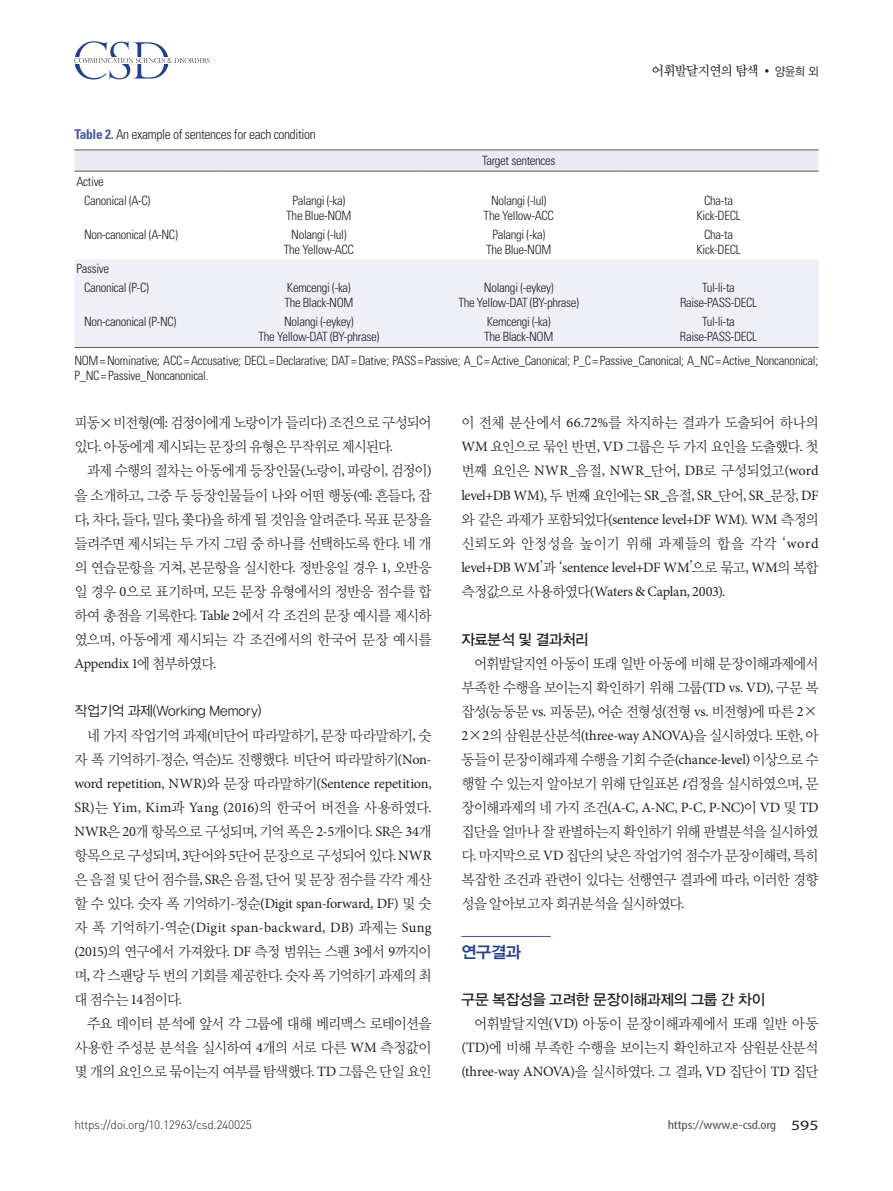
<style>
.page{position:relative;width:893px;height:1191px;background:#fff}
.page>*{position:absolute;margin:0;border:0;box-sizing:border-box;transform-origin:0 0}
.t1{font:16.5px "YDVYGO34";color:#253f8e}
.t2{font:15px "YDVYGO33";letter-spacing:-.015em;color:#231f20}
.t3{font:14.7px/24px "YDVY Mj O32";letter-spacing:-.055em;color:#231f20;text-align:justify;scale:.95 1}
.t4{font:14.7px/24px "YDVY Mj O32";letter-spacing:-.035em;color:#231f20;text-align:right;scale:.95 1}
.t5{font:14.7px "YDVY Mj O32";letter-spacing:.015em;color:#231f20;scale:.95 1}
.t6{font:14.25px/24px "Minion Pro";letter-spacing:-.015em;color:#231f20}
.t7{font:14.25px/24px "Minion Pro";letter-spacing:.01em;color:#231f20}
.t8{font:14.25px "San Sw M";letter-spacing:-.05em;color:#231f20;scale:.95 1}
.t9{font:14.1px "YDVYGO32";color:#231f20}
.t10{font:300 condensed 13.5px "Univers LT Std";letter-spacing:-.025em;color:#231f20}
.t11{font:300 condensed 12.75px/15.3px "Univers LT Std";letter-spacing:-.025em;color:#231f20;text-align:center}
.t12{font:condensed 12.75px "Myriad Pro";letter-spacing:-.015em;color:#57585a;scale:1.25 1}
.t13{font:300 12px "DIN Pro";letter-spacing:-.025em;color:#231f20}
.s1{font-weight:700;color:#4d5a9e}
.s2{font-family:"Dotum"}
.s3{font-family:"YDVYGO32";font-size:12px}
.s4{font-family:"Minion Pro";font-size:14.25px}
.s5{font-family:"YDVY Mj O32";font-size:14.7px}
.s6{font-family:"Batang"}
.s7{font-family:"Batang";font-size:14.7px}
.s8{font-family:"Dotum";font-size:14.7px}
.s9{font-family:"Minion Pro";font-style:italic}
.s10{font-stretch:normal;font-size:14.25px;color:#231f20}
</style>
<div class="page">
<svg style="left:74px;top:41px;width:136px;height:38px"></svg>
<hr style="left:461px;top:936px;width:90px;height:1px;background:#4d5a9e">
<div style="left:74px;top:151px;width:745px;height:20px;background:#e9eaf3"></div>
<div style="left:74px;top:260px;width:745px;height:87px;background:#eff0f7"></div>
<hr style="left:74px;top:150px;width:145px;height:1px;background:#57585a">
<hr style="left:219px;top:150px;width:200px;height:1px;background:#57585a">
<hr style="left:419px;top:150px;width:200px;height:1px;background:#57585a">
<hr style="left:619px;top:150px;width:200px;height:1px;background:#57585a">
<hr style="left:74px;top:171px;width:145px;height:1px;background:#57585a">
<hr style="left:219px;top:171px;width:200px;height:1px;background:#57585a">
<hr style="left:419px;top:171px;width:200px;height:1px;background:#57585a">
<hr style="left:619px;top:171px;width:200px;height:1px;background:#57585a">
<hr style="left:74px;top:347px;width:145px;height:1px;background:#57585a">
<hr style="left:219px;top:347px;width:200px;height:1px;background:#57585a">
<hr style="left:419px;top:347px;width:200px;height:1px;background:#57585a">
<hr style="left:619px;top:347px;width:200px;height:1px;background:#57585a">
<p class="t10" style="left:74px;top:126px;width:243px"><span class="s1">Table 2.</span> An example of sentences for each condition</p>
<p class="t11" style="left:482px;top:153px;width:75px">Target sentences</p>
<p class="t8" style="left:652px;top:64px;width:177px">어휘발달지연의 탐색 <span class="s2">•</span> <span class="s3">양윤희 외</span></p>
<p class="t11" style="left:84px;top:172px;width:68px;line-height:18.8px;text-align:left;text-indent:-8px">Active<br>Canonical (A-C)</p>
<p class="t11" style="left:286px;top:193px;width:67px">Palangi (-ka)<br>The Blue-NOM</p>
<p class="t11" style="left:484px;top:193px;width:72px">Nolangi (-lul)<br>The Yellow-ACC</p>
<p class="t11" style="left:696px;top:193px;width:46px">Cha-ta<br>Kick-DECL</p>
<p class="t11" style="left:84px;top:227px;width:95px">Non-canonical (A-NC)</p>
<p class="t11" style="left:284px;top:227px;width:72px">Nolangi (-lul)<br>The Yellow-ACC</p>
<p class="t11" style="left:486px;top:227px;width:67px">Palangi (-ka)<br>The Blue-NOM</p>
<p class="t11" style="left:696px;top:227px;width:46px">Cha-ta<br>Kick-DECL</p>
<p class="t11" style="left:84px;top:259px;width:66px;line-height:18.8px;text-align:left;text-indent:-8px">Passive<br>Canonical (P-C)</p>
<p class="t11" style="left:284px;top:279px;width:71px;text-align:left">Kemcengi (-ka)<br>The Black-NOM</p>
<p class="t11" style="left:458px;top:279px;width:122px">Nolangi (-eykey)<br>The Yellow-DAT (BY-phrase)</p>
<p class="t11" style="left:680px;top:279px;width:79px">Tul-li-ta<br>Raise-PASS-DECL</p>
<p class="t11" style="left:84px;top:313px;width:94px">Non-canonical (P-NC)</p>
<p class="t11" style="left:258px;top:313px;width:122px">Nolangi (-eykey)<br>The Yellow-DAT (BY-phrase)</p>
<p class="t11" style="left:484px;top:313px;width:71px;text-align:left">Kemcengi (-ka)<br>The Black-NOM</p>
<p class="t11" style="left:680px;top:313px;width:79px">Tul-li-ta<br>Raise-PASS-DECL</p>
<p class="t11" style="left:74px;top:352px;width:745px;text-align:left">NOM= Nominative; ACC= Accusative; DECL= Declarative; DAT= Dative; PASS= Passive; A_C= Active_Canonical; P_C= Passive_Canonical; A_NC= Active_Noncanonical;<br>P_NC= Passive_Noncanonical.</p>
<p class="t3" style="left:74px;top:410px;width:377px">피동<span class="s2">×</span>비전형<span class="s4">(</span>예<span class="s4">:</span> 검정이에게 노랑이가 들리다<span class="s4">)</span> 조건으로 구성되어 있다<span class="s4">.</span> 아동에게 제시되는 문장의 유형은 무작위로 제시된다<span class="s4">.</span></p>
<p class="t3" style="left:74px;top:458px;width:377px;text-indent:13px">과제 수행의 절차는 아동에게 등장인물<span class="s4">(</span>노랑이<span class="s4">,</span> 파랑이<span class="s4">,</span> 검정이<span class="s4">) </span>을 소개하고<span class="s4">,</span> 그중 두 등장인물들이 나와 어떤 행동<span class="s4">(</span>예<span class="s4">:</span> 흔들다<span class="s4">,</span> 잡 다<span class="s4">,</span> 차다<span class="s4">,</span> 들다<span class="s4">,</span> 밀다<span class="s4">,</span> 쫓다<span class="s4">)</span>을 하게 될 것임을 알려준다<span class="s4">.</span> 목표 문장을 들려주면 제시되는 두 가지 그림 중 하나를 선택하도록 한다<span class="s4">.</span> 네 개 의 연습문항을 거쳐<span class="s4">,</span> 본문항을 실시한다<span class="s4">.</span> 정반응일 경우 <span class="s4">1,</span> 오반응 일 경우 <span class="s4">0</span>으로 표기하며<span class="s4">,</span> 모든 문장 유형에서의 정반응 점수를 합 하여 총점을 기록한다<span class="s4">. Table 2</span>에서 각 조건의 문장 예시를 제시하 였으며<span class="s4">,</span> 아동에게 제시되는 각 조건에서의 한국어 문장 예시를</p>
<p class="t6" style="left:74px;top:651px;width:143px">Appendix 1<span class="s5">에 첨부하였다</span>.</p>
<p class="t9" style="left:74px;top:701px;width:189px">작업기억 과제(Working Memory)</p>
<p class="t3" style="left:74px;top:722px;width:377px;text-align:right">네 가지 작업기억 과제<span class="s4">(</span>비단어 따라말하기<span class="s4">,</span> 문장 따라말하기<span class="s4">,</span> 숫 자 폭 기억하기<span class="s4">-</span>정순<span class="s4">,</span> 역순<span class="s4">)</span>도 진행했다<span class="s4">.</span> 비단어 따라말하기<span class="s4">(Non-</span></p>
<p class="t6" style="left:74px;top:771px;width:359px">word repetition, NWR)<span class="s5">와 문장 따라말하기</span>(Sentence repetition,<br>SR)<span class="s5">는</span> Yim, Kim<span class="s5">과</span> Yang (2016)<span class="s5">의 한국어 버전을 사용하였다</span>.</p>
<p class="t3" style="left:74px;top:818px;width:377px"><span class="s4">NWR</span>은 <span class="s4">20</span>개 항목으로 구성되며<span class="s4">,</span> 기억 폭은 <span class="s4">2-5</span>개이다<span class="s4">. SR</span>은 <span class="s4">34</span>개 항목으로 구성되며<span class="s4">, 3</span>단어와 <span class="s4">5</span>단어 문장으로 구성되어 있다<span class="s4">. NWR </span>은 음절 및 단어 점수를<span class="s4">, SR</span>은 음절<span class="s4">,</span> 단어 및 문장 점수를 각각 계산</p>
<p class="t7" style="left:74px;top:891px;width:359px"><span class="s5">할 수 있다</span>. <span class="s5">숫자 폭 기억하기</span>-<span class="s5">정순</span>(Digit span-forward, DF) <span class="s5">및 숫 자 폭 기억하기</span>-<span class="s5">역순</span>(Digit span-backward, DB) <span class="s5">과제는</span> Sung</p>
<p class="t3" style="left:74px;top:938px;width:377px"><span class="s4">(2015)</span>의 연구에서 가져왔다<span class="s4">. DF</span> 측정 범위는 스팬 <span class="s4">3</span>에서 <span class="s4">9</span>까지이 며<span class="s4">,</span> 각 스팬당 두 번의 기회를 제공한다<span class="s4">.</span> 숫자 폭 기억하기 과제의 최 대 점수는 <span class="s4">14</span>점이다<span class="s4">.</span></p>
<p class="t3" style="left:74px;top:1010px;width:377px;text-indent:13px">주요 데이터 분석에 앞서 각 그룹에 대해 베리맥스 로테이션을 사용한 주성분 분석을 실시하여 <span class="s4">4</span>개의 서로 다른 <span class="s4">WM</span> 측정값이 몇 개의 요인으로 묶이는지 여부를 탐색했다<span class="s4">. TD</span> 그룹은 단일 요인</p>
<p class="t3" style="left:461px;top:410px;width:377px">이 전체 분산에서 <span class="s4">66.72%</span>를 차지하는 결과가 도출되어 하나의<br><span class="s4">WM</span> 요인으로 묶인 반면<span class="s4">, VD</span> 그룹은 두 가지 요인을 도출했다<span class="s4">.</span> 첫</p>
<p class="t6" style="left:461px;top:459px;width:359px;text-align:justify"><span class="s5">번째 요인은</span> NWR_<span class="s5">음절</span>, NWR_<span class="s5">단어</span>, DB<span class="s5">로 구성되었고</span>(word level+DB WM), <span class="s5">두 번째 요인에는</span> SR_<span class="s5">음절</span>, SR_<span class="s5">단어</span>, SR_<span class="s5">문장</span>, DF <span class="s5">와 같은 과제가 포함되었다</span>(sentence level+DF WM). WM <span class="s5">측정의</span></p>
<p class="t5" style="left:461px;top:533px;width:377px">신뢰도와 안정성을 높이기 위해 과제들의 합을 각각 <span class="s6">‘</span><span class="s4">word</span></p>
<p class="t6" style="left:461px;top:555px;width:359px">level+DB WM<span class="s7">’</span><span class="s5">과</span> <span class="s7">‘</span>sentence level+DF WM<span class="s7">’</span><span class="s5">으로 묶고</span>, WM<span class="s5">의 복합 측정값으로 사용하였다</span>(Waters &amp; Caplan, 2003).</p>
<p class="t2" style="left:461px;top:629px;width:129px">자료분석 및 결과처리</p>
<p class="t3" style="left:461px;top:650px;width:377px;text-indent:13px">어휘발달지연 아동이 또래 일반 아동에 비해 문장이해과제에서 부족한 수행을 보이는지 확인하기 위해 그룹<span class="s4">(TD vs. VD),</span> 구문 복 잡성<span class="s4">(</span>능동문 <span class="s4">vs.</span> 피동문<span class="s4">),</span> 어순 전형성<span class="s4">(</span>전형 <span class="s4">vs.</span> 비전형<span class="s4">)</span>에 따른 <span class="s4">2</span><span class="s2">×</span></p>
<p class="t6" style="left:461px;top:723px;width:359px">2<span class="s8">×</span>2<span class="s5">의 삼원분산분석</span>(three-way ANOVA)<span class="s5">을 실시하였다</span>. <span class="s5">또한</span>, <span class="s5">아</span></p>
<p class="t3" style="left:461px;top:746px;width:377px">동들이 문장이해과제 수행을 기회 수준<span class="s4">(chance-level)</span> 이상으로 수 행할 수 있는지 알아보기 위해 단일표본 <span class="s9">t</span>검정을 실시하였으며<span class="s4">,</span> 문</p>
<p class="t6" style="left:461px;top:795px;width:359px"><span class="s5">장이해과제의 네 가지 조건</span>(A-C, A-NC, P-C, P-NC)<span class="s5">이</span> VD <span class="s5">및</span> TD</p>
<p class="t3" style="left:461px;top:818px;width:377px">집단을 얼마나 잘 판별하는지 확인하기 위해 판별분석을 실시하였 다<span class="s4">.</span> 마지막으로 <span class="s4">VD</span> 집단의 낮은 작업기억 점수가 문장이해력<span class="s4">,</span> 특히 복잡한 조건과 관련이 있다는 선행연구 결과에 따라<span class="s4">,</span> 이러한 경향 성을 알아보고자 회귀분석을 실시하였다<span class="s4">.</span></p>
<p class="t1" style="left:461px;top:941px;width:61px">연구결과</p>
<p class="t2" style="left:461px;top:989px;width:305px">구문 복잡성을 고려한 문장이해과제의 그룹 간 차이</p>
<p class="t4" style="left:461px;top:1010px;width:377px">어휘발달지연<span class="s4">(VD)</span> 아동이 문장이해과제에서 또래 일반 아동 <span class="s4">(TD)</span>에 비해 부족한 수행을 보이는지 확인하고자 삼원분산분석</p>
<p class="t6" style="left:461px;top:1059px;width:359px">(three-way ANOVA)<span class="s5">을 실시하였다</span>. <span class="s5">그 결과</span>, VD <span class="s5">집단이</span> TD <span class="s5">집단</span></p>
<p class="t13" style="left:74px;top:1116px;width:179px">https://doi.org/10.12963/csd.240025</p>
<p class="t12" style="left:668px;top:1117px;width:122px">https://www.e-csd.org <span class="s10">595</span></p>
</div>
